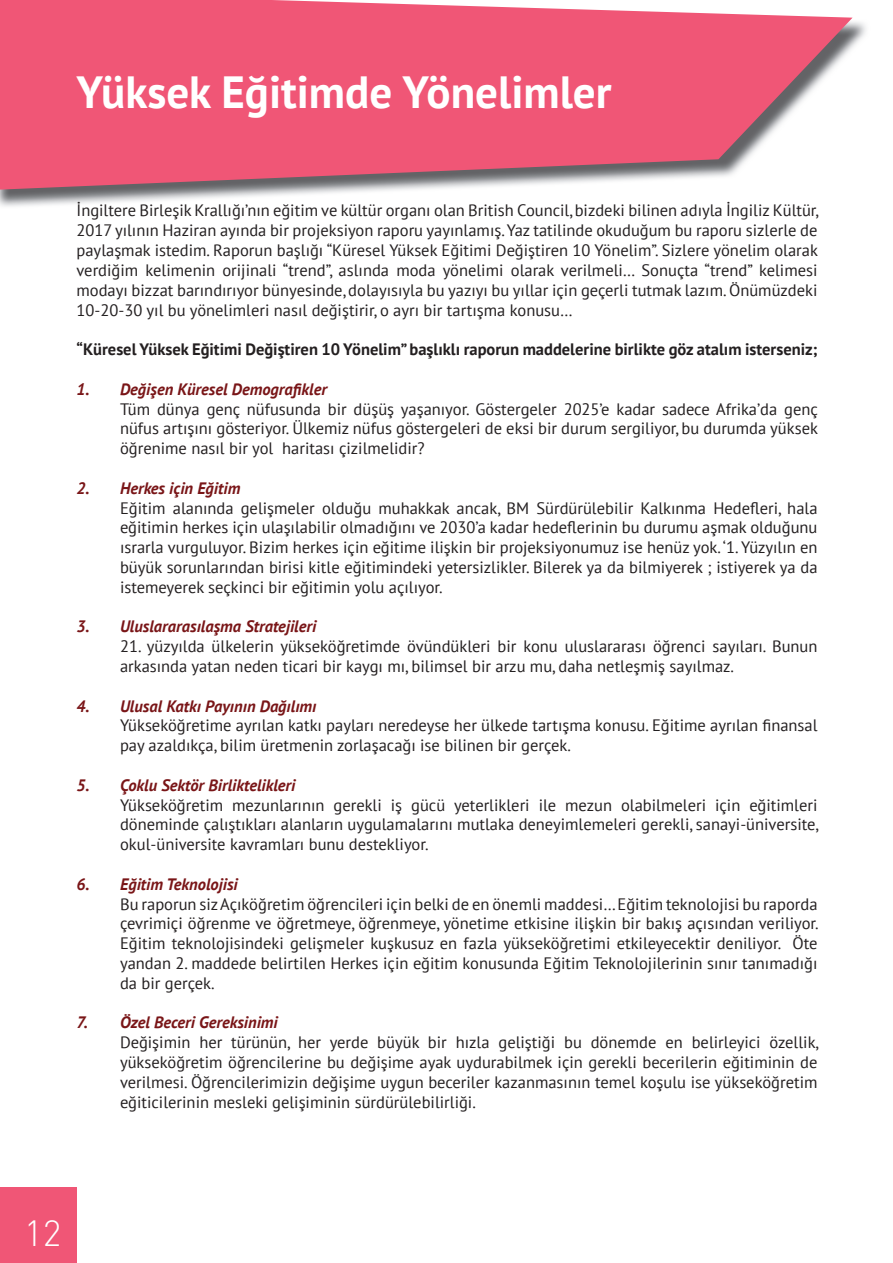
<style>
.page{position:relative;width:893px;height:1263px;background:#fff}
.page>*{position:absolute;margin:0;border:0;box-sizing:border-box;transform-origin:0 0}
.t1{font:700 45px "PT Sans";color:#fff}
.t2{font:300 36px "DIN Pro";color:#fff}
.t3{font:16.5px/19.8px "PT Sans";color:#231f20;text-align:justify}
.t4{font:italic 700 16.5px "PT Sans";color:#791517}
.t5{font:700 16.5px "PT Sans";color:#231f20}
</style>
<div class="page">
<div style="left:0;top:1187px;width:77px;height:76px;background:#f05676"></div>
<img style="left:0;top:22px;width:866px;height:185px">
<svg style="left:0;top:0;width:853px;height:190px;background:#e96c86"></svg>
<h1 class="t1" style="left:77px;top:63px;width:537px">Yüksek Eğitimde Yönelimler</h1>
<p class="t3" style="left:77px;top:200px;width:744px">İngiltere Birleşik Krallığı’nın eğitim ve kültür organı olan British Council, bizdeki bilinen adıyla İngiliz Kültür, 2017 yılının Haziran ayında bir projeksiyon raporu yayınlamış. Yaz tatilinde okuduğum bu raporu sizlerle de paylaşmak istedim. Raporun başlığı “Küresel Yüksek Eğitimi Değiştiren 10 Yönelim”. Sizlere yönelim olarak verdiğim kelimenin orijinali “trend”, aslında moda yönelimi olarak verilmeli… Sonuçta “trend” kelimesi modayı bizzat barındırıyor bünyesinde, dolayısıyla bu yazıyı bu yıllar için geçerli tutmak lazım. Önümüzdeki 10-20-30 yıl bu yönelimleri nasıl değiştirir, o ayrı bir tartışma konusu…</p>
<p class="t5" style="left:77px;top:338px;width:742px">“Küresel Yüksek Eğitimi Değiştiren 10 Yönelim” başlıklı raporun maddelerine birlikte göz atalım isterseniz;</p>
<p class="t4" style="left:77px;top:378px;width:252px">1. Değişen Küresel Demografikler</p>
<p class="t3" style="left:120px;top:398px;width:699px">Tüm dünya genç nüfusunda bir düşüş yaşanıyor. Göstergeler 2025’e kadar sadece Afrika’da genç nüfus artışını gösteriyor. Ülkemiz nüfus göstergeleri de eksi bir durum sergiliyor, bu durumda yüksek öğrenime nasıl bir yol haritası çizilmelidir?</p>
<p class="t4" style="left:77px;top:477px;width:165px">2. Herkes için Eğitim</p>
<p class="t3" style="left:120px;top:497px;width:699px">Eğitim alanında gelişmeler olduğu muhakkak ancak, BM Sürdürülebilir Kalkınma Hedefleri, hala eğitimin herkes için ulaşılabilir olmadığını ve 2030’a kadar hedeflerinin bu durumu aşmak olduğunu ısrarla vurguluyor. Bizim herkes için eğitime ilişkin bir projeksiyonumuz ise henüz yok. ‘1. Yüzyılın en büyük sorunlarından birisi kitle eğitimindeki yetersizlikler. Bilerek ya da bilmiyerek ; istiyerek ya da istemeyerek seçkinci bir eğitimin yolu açılıyor.</p>
<p class="t4" style="left:77px;top:616px;width:241px">3. Uluslararasılaşma Stratejileri</p>
<p class="t3" style="left:120px;top:636px;width:699px">21. yüzyılda ülkelerin yükseköğretimde övündükleri bir konu uluslararası öğrenci sayıları. Bunun arkasında yatan neden ticari bir kaygı mı, bilimsel bir arzu mu, daha netleşmiş sayılmaz.</p>
<p class="t4" style="left:77px;top:695px;width:241px">4. Ulusal Katkı Payının Dağılımı</p>
<p class="t3" style="left:120px;top:715px;width:699px">Yükseköğretime ayrılan katkı payları neredeyse her ülkede tartışma konusu. Eğitime ayrılan finansal pay azaldıkça, bilim üretmenin zorlaşacağı ise bilinen bir gerçek.</p>
<p class="t4" style="left:77px;top:774px;width:220px">5. Çoklu Sektör Birliktelikleri</p>
<p class="t3" style="left:120px;top:794px;width:700px">Yükseköğretim mezunlarının gerekli iş gücü yeterlikleri ile mezun olabilmeleri için eğitimleri döneminde çalıştıkları alanların uygulamalarını mutlaka deneyimlemeleri gerekli, sanayi-üniversite, okul-üniversite kavramları bunu destekliyor.</p>
<p class="t4" style="left:77px;top:873px;width:163px">6. Eğitim Teknolojisi</p>
<p class="t3" style="left:120px;top:893px;width:700px">Bu raporun siz Açıköğretim öğrencileri için belki de en önemli maddesi… Eğitim teknolojisi bu raporda çevrimiçi öğrenme ve öğretmeye, öğrenmeye, yönetime etkisine ilişkin bir bakış açısından veriliyor.<br>Eğitim teknolojisindeki gelişmeler kuşkusuz en fazla yükseköğretimi etkileyecektir deniliyor. Öte yandan 2. maddede belirtilen Herkes için eğitim konusunda Eğitim Teknolojilerinin sınır tanımadığı da bir gerçek.</p>
<p class="t4" style="left:77px;top:1012px;width:203px">7. Özel Beceri Gereksinimi</p>
<p class="t3" style="left:120px;top:1032px;width:700px">Değişimin her türünün, her yerde büyük bir hızla geliştiği bu dönemde en belirleyici özellik, yükseköğretim öğrencilerine bu değişime ayak uydurabilmek için gerekli becerilerin eğitiminin de verilmesi. Öğrencilerimizin değişime uygun beceriler kazanmasının temel koşulu ise yükseköğretim eğiticilerinin mesleki gelişiminin sürdürülebilirliği.</p>
<h2 class="t2" style="left:24px;top:1205px;width:39px">12</h2>
</div>
